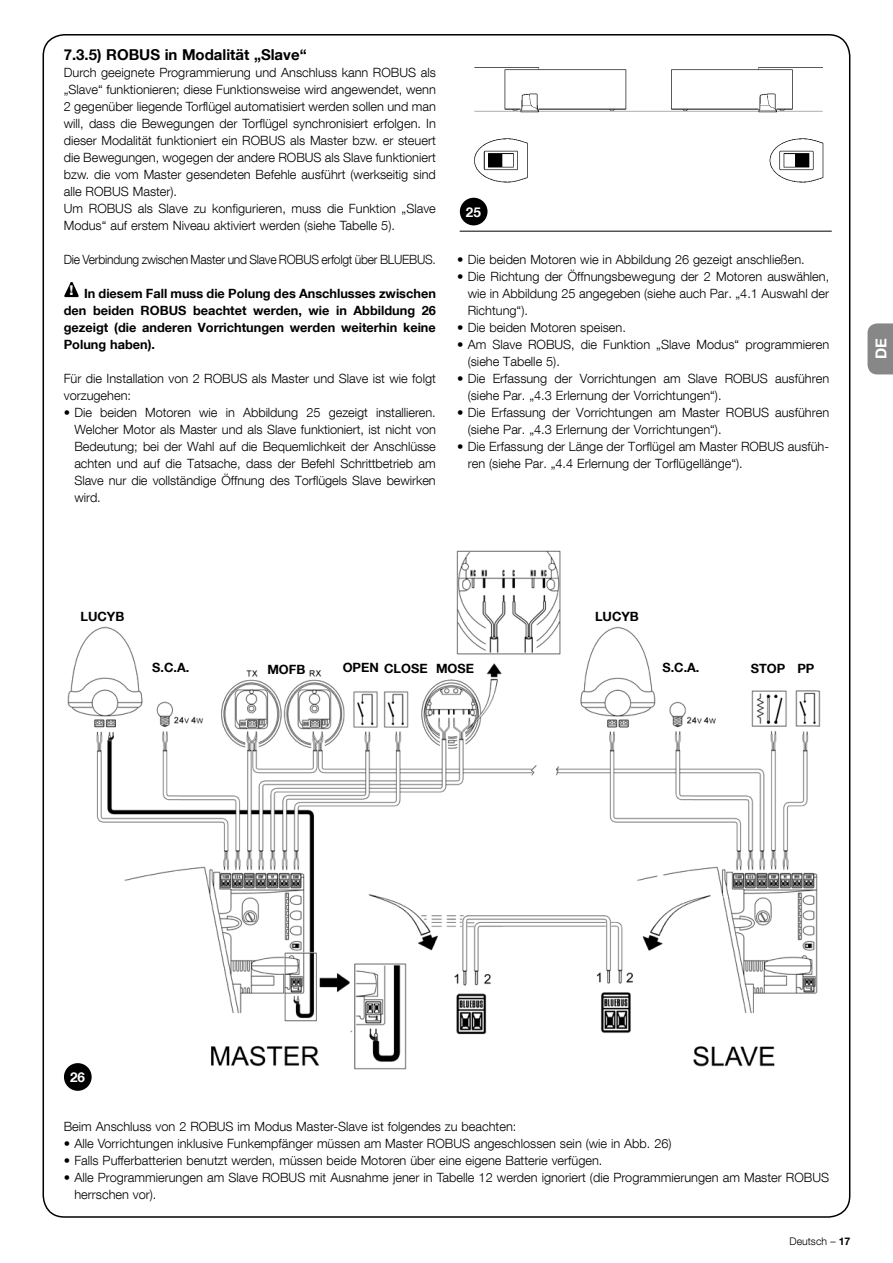
<style>
.page{position:relative;width:893px;height:1263px;background:#fff}
.page>*{position:absolute;margin:0;border:0;box-sizing:border-box;transform-origin:0 0}
.t1{font:700 15px "Helvetica Neue LT Com";color:#000}
.t2{font:700 15px "Helvetica Neue LT Com";color:#fff}
.t3{font:700 13.5px "Helvetica Neue LT Com";color:#fff}
.t4{font:300 12.75px/17px "Helvetica Neue LT Com";color:#000}
.t5{font:700 12.75px/17px "Helvetica Neue LT Com";color:#000;text-align:justify}
.t6{font:300 12.75px "Helvetica Neue LT Com";letter-spacing:-.02em;color:#000;scale:.95 1}
.t7{font:300 10.5px "Helvetica Neue LT Com";color:#000}
.s1{font-weight:700}
</style>
<div class="page">
<svg style="left:867px;top:323px;width:26px;height:51px"></svg>
<svg style="left:64px;top:282px;width:15px;height:16px"></svg>
<img style="left:465px;top:67px;width:359px;height:139px">
<div style="left:460px;top:198px;width:27px;height:27px;background:#000;border-radius:50%"></div>
<hr style="left:460px;top:231px;width:372px;height:1px;background:#000">
<img style="left:64px;top:550px;width:757px;height:523px">
<div style="left:64px;top:1063px;width:28px;height:28px;background:#000;border-radius:50%"></div>
<p class="t1" style="left:64px;top:45px;width:244px">7.3.5) ROBUS in Modalität „Slave“</p>
<p class="t4" style="left:64px;top:63px;width:374px">Durch geeignete Programmierung und Anschluss kann ROBUS als „Slave“ funktionieren; diese Funktionsweise wird angewendet, wenn 2 gegenüber liegende Torflügel automatisiert werden sollen und man will, dass die Bewegungen der Torflügel synchronisiert erfolgen. In dieser Modalität funktioniert ein ROBUS als Master bzw. er steuert die Bewegungen, wogegen der andere ROBUS als Slave funktioniert bzw. die vom Master gesendeten Befehle ausführt (werkseitig sind alle ROBUS Master).<br>Um ROBUS als Slave zu konfigurieren, muss die Funktion „Slave Modus“ auf erstem Niveau aktiviert werden (siehe Tabelle 5).</p>
<p class="t6" style="left:64px;top:251px;width:393px">Die Verbindung zwischen Master und Slave ROBUS erfolgt über BLUEBUS.</p>
<p class="t5" style="left:64px;top:284px;width:374px;text-indent:6px"><sup>!</sup> In diesem Fall muss die Polung des Anschlusses zwischen den beiden ROBUS beachtet werden, wie in Abbildung 26 gezeigt (die anderen Vorrichtungen werden weiterhin keine Polung haben).</p>
<p class="t4" style="left:64px;top:369px;width:374px">Für die Installation von 2 ROBUS als Master und Slave ist wie folgt vorzugehen:</p>
<p class="t4" style="left:74px;top:403px;width:363px;text-align:justify;text-indent:-11px">• Die beiden Motoren wie in Abbildung 25 gezeigt installieren.<br>Welcher Motor als Master und als Slave funktioniert, ist nicht von Bedeutung; bei der Wahl auf die Bequemlichkeit der Anschlüsse achten und auf die Tatsache, dass der Befehl Schrittbetrieb am Slave nur die vollständige Öffnung des Torflügels Slave bewirken wird.</p>
<p class="t3" style="left:466px;top:203px;width:17px">25</p>
<p class="t4" style="left:457px;top:250px;width:349px">• Die beiden Motoren wie in Abbildung 26 gezeigt anschließen.</p>
<p class="t4" style="left:468px;top:267px;width:363px;text-align:justify;text-indent:-11px">• Die Richtung der Öffnungsbewegung der 2 Motoren auswählen, wie in Abbildung 25 angegeben (siehe auch Par. „4.1 Auswahl der Richtung“).</p>
<p class="t4" style="left:457px;top:318px;width:170px">• Die beiden Motoren speisen.</p>
<p class="t4" style="left:468px;top:335px;width:363px;text-indent:-11px">• Am Slave ROBUS, die Funktion „Slave Modus“ programmieren (siehe Tabelle 5).</p>
<p class="t4" style="left:468px;top:369px;width:363px;text-indent:-11px">• Die Erfassung der Vorrichtungen am Slave ROBUS ausführen (siehe Par. „4.3 Erlernung der Vorrichtungen“).</p>
<p class="t4" style="left:468px;top:403px;width:363px;text-indent:-11px">• Die Erfassung der Vorrichtungen am Master ROBUS ausführen (siehe Par. „4.3 Erlernung der Vorrichtungen“).</p>
<p class="t4" style="left:468px;top:437px;width:363px;text-indent:-11px">• Die Erfassung der Länge der Torflügel am Master ROBUS ausfüh&shy;ren (siehe Par. „4.4 Erlernung der Torflügellänge“).</p>
<p class="t5" style="left:80px;top:607px;width:45px">LUCYB</p>
<p class="t5" style="left:595px;top:607px;width:45px">LUCYB</p>
<p class="t5" style="left:152px;top:659px;width:39px">S.C.A.</p>
<p class="t5" style="left:267px;top:660px;width:40px">MOFB</p>
<p class="t5" style="left:343px;top:659px;width:133px">OPEN CLOSE MOSE</p>
<p class="t5" style="left:662px;top:659px;width:39px">S.C.A.</p>
<p class="t5" style="left:751px;top:660px;width:65px">STOP PP</p>
<p class="t2" style="left:872px;top:359px;width:22px;rotate:-90deg">DE</p>
<p class="t3" style="left:70px;top:1069px;width:17px">26</p>
<p class="t4" style="left:64px;top:1118px;width:454px">Beim Anschluss von 2 ROBUS im Modus Master-Slave ist folgendes zu beachten:</p>
<p class="t4" style="left:64px;top:1135px;width:609px">• Alle Vorrichtungen inklusive Funkempfänger müssen am Master ROBUS angeschlossen sein (wie in Abb. 26)</p>
<p class="t4" style="left:64px;top:1152px;width:540px">• Falls Pufferbatterien benutzt werden, müssen beide Motoren über eine eigene Batterie verfügen.</p>
<p class="t4" style="left:74px;top:1169px;width:756px;text-indent:-11px">• Alle Programmierungen am Slave ROBUS mit Ausnahme jener in Tabelle 12 werden ignoriert (die Programmierungen am Master ROBUS herrschen vor).</p>
<p class="t7" style="left:790px;top:1235px;width:62px">Deutsch – <span class="s1">17</span></p>
</div>
